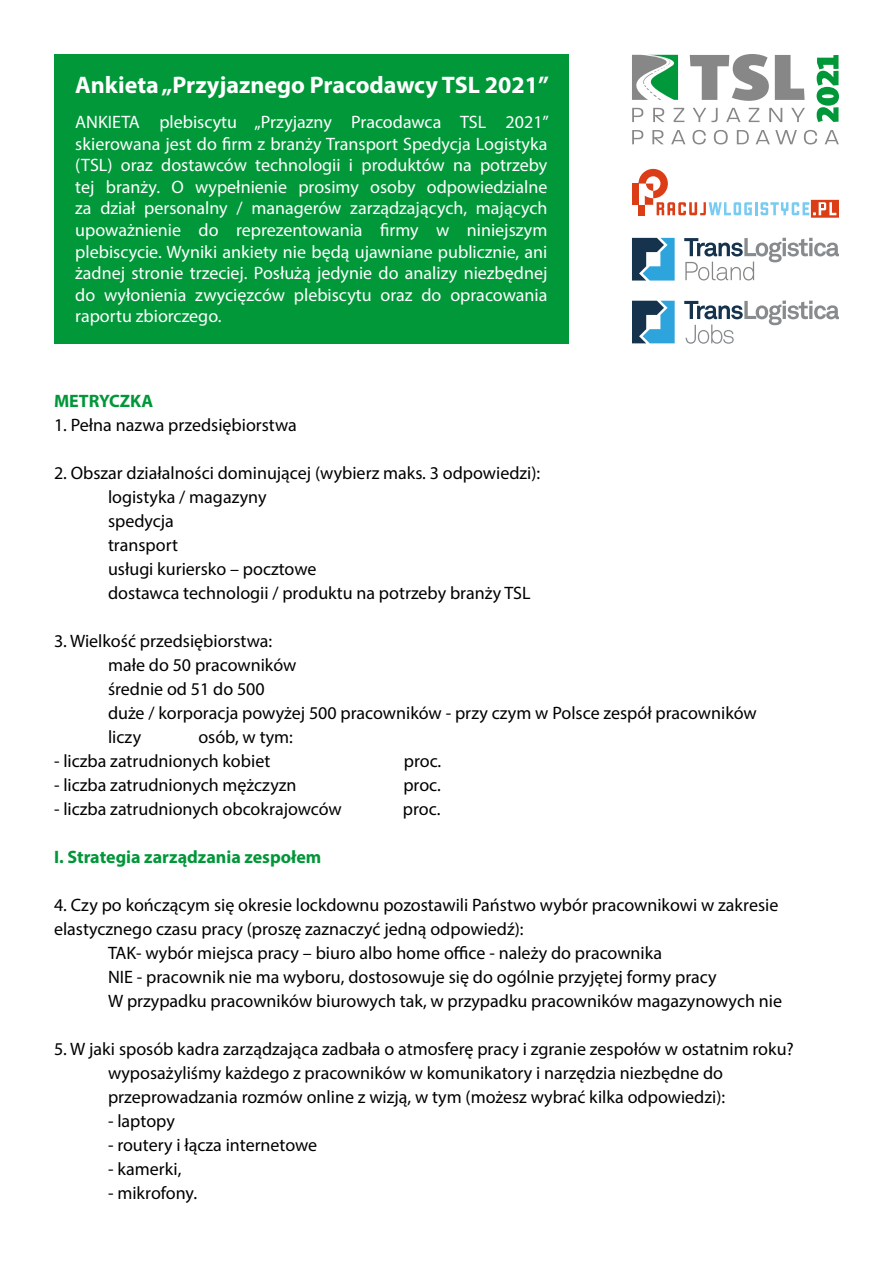
<style>
.page{position:relative;width:893px;height:1263px;background:#fff}
.page>*{position:absolute;margin:0;border:0;box-sizing:border-box;transform-origin:0 0}
.t1{font:700 24px "Myriad Pro";color:#fff}
.t2{font:18px/24px "Myriad Pro";color:#000}
.t3{font:18px/21.6px "Myriad Pro";color:#fff;text-align:justify}
.t4{font:700 18px "Myriad Pro";color:#009739}
</style>
<div class="page">
<svg style="left:684px;top:238px;width:155px;height:42px"></svg>
<svg style="left:632px;top:238px;width:43px;height:43px;background:#4a86a8"></svg>
<div style="left:632px;top:184px;width:6px;height:21px;background:#db3e17"></div>
<svg style="left:638px;top:169px;width:201px;height:49px"></svg>
<svg style="left:632px;top:301px;width:43px;height:42px;background:#4885a7"></svg>
<svg style="left:684px;top:301px;width:155px;height:43px"></svg>
<div style="left:54px;top:54px;width:515px;height:290px;background:#009839"></div>
<svg style="left:632px;top:130px;width:11px;height:14px"></svg>
<svg style="left:652px;top:130px;width:12px;height:14px"></svg>
<svg style="left:671px;top:130px;width:14px;height:14px"></svg>
<svg style="left:692px;top:130px;width:14px;height:14px"></svg>
<svg style="left:714px;top:130px;width:14px;height:14px"></svg>
<svg style="left:737px;top:130px;width:12px;height:14px"></svg>
<svg style="left:756px;top:130px;width:41px;height:14px"></svg>
<svg style="left:804px;top:130px;width:13px;height:14px"></svg>
<svg style="left:825px;top:130px;width:14px;height:14px"></svg>
<svg style="left:632px;top:108px;width:11px;height:14px"></svg>
<svg style="left:653px;top:108px;width:12px;height:14px"></svg>
<svg style="left:674px;top:108px;width:10px;height:14px"></svg>
<svg style="left:693px;top:108px;width:25px;height:14px"></svg>
<svg style="left:726px;top:108px;width:14px;height:14px"></svg>
<svg style="left:749px;top:108px;width:10px;height:14px"></svg>
<svg style="left:769px;top:108px;width:13px;height:14px"></svg>
<svg style="left:791px;top:108px;width:14px;height:14px"></svg>
<svg style="left:690px;top:54px;width:79px;height:47px"></svg>
<svg style="left:775px;top:55px;width:30px;height:45px"></svg>
<svg style="left:632px;top:55px;width:47px;height:45px"></svg>
<svg style="left:817px;top:55px;width:22px;height:67px"></svg>
<h1 class="t1" style="left:75px;top:70px;width:475px">Ankieta „Przyjaznego Pracodawcy TSL 2021”</h1>
<p class="t3" style="left:75px;top:111px;width:475px">ANKIETA plebiscytu „Przyjazny Pracodawca TSL 2021” skierowana jest do firm z branży Transport Spedycja Logistyka (TSL) oraz dostawców technologii i produktów na potrzeby tej branży. O wypełnienie prosimy osoby odpowiedzialne za dział personalny / managerów zarządzających, mających upoważnienie do reprezentowania firmy w niniejszym plebiscycie. Wyniki ankiety nie będą ujawniane publicznie, ani żadnej stronie trzeciej. Posłużą jedynie do analizy niezbędnej do wyłonienia zwycięzców plebiscytu oraz do opracowania raportu zbiorczego.</p>
<p class="t4" style="left:54px;top:389px;width:101px">METRYCZKA</p>
<p class="t2" style="left:54px;top:413px;width:244px">1. Pełna nazwa przedsiębiorstwa</p>
<p class="t2" style="left:108px;top:461px;width:434px;text-indent:-54px">2. Obszar działalności dominującej (wybierz maks. 3 odpowiedzi): logistyka / magazyny<br>spedycja<br>transport<br>usługi kuriersko – pocztowe<br>dostawca technologii / produktu na potrzeby branży TSL</p>
<p class="t2" style="left:108px;top:629px;width:650px;text-indent:-54px">3. Wielkość przedsiębiorstwa:<br>małe do 50 pracowników<br>średnie od 51 do 500<br>duże / korporacja powyżej 500 pracowników - przy czym w Polsce zespół pracowników liczy</p>
<p class="t2" style="left:198px;top:725px;width:96px">osób, w tym:</p>
<p class="t2" style="left:54px;top:749px;width:218px">- liczba zatrudnionych kobiet</p>
<p class="t2" style="left:404px;top:749px;width:39px">proc.</p>
<p class="t2" style="left:54px;top:773px;width:244px">- liczba zatrudnionych mężczyzn</p>
<p class="t2" style="left:403px;top:773px;width:39px">proc.</p>
<p class="t2" style="left:54px;top:797px;width:289px">- liczba zatrudnionych obcokrajowców</p>
<p class="t2" style="left:403px;top:797px;width:39px">proc.</p>
<p class="t4" style="left:54px;top:845px;width:269px">I. Strategia zarządzania zespołem</p>
<p class="t2" style="left:54px;top:893px;width:726px">4. Czy po kończącym się okresie lockdownu pozostawili Państwo wybór pracownikowi w zakresie</p>
<p class="t2" style="left:54px;top:917px;width:471px">elastycznego czasu pracy (proszę zaznaczyć jedną odpowiedź):</p>
<p class="t2" style="left:108px;top:941px;width:556px">TAK- wybór miejsca pracy – biuro albo home office - należy do pracownika</p>
<p class="t2" style="left:108px;top:965px;width:610px">NIE - pracownik nie ma wyboru, dostosowuje się do ogólnie przyjętej formy pracy</p>
<p class="t2" style="left:108px;top:989px;width:676px">W przypadku pracowników biurowych tak, w przypadku pracowników magazynowych nie</p>
<p class="t2" style="left:108px;top:1037px;width:687px;text-indent:-54px">5. W jaki sposób kadra zarządzająca zadbała o atmosferę pracy i zgranie zespołów w ostatnim roku? wyposażyliśmy każdego z pracowników w komunikatory i narzędzia niezbędne do przeprowadzania rozmów online z wizją, w tym (możesz wybrać kilka odpowiedzi):</p>
<p class="t2" style="left:108px;top:1109px;width:68px">- laptopy</p>
<p class="t2" style="left:108px;top:1133px;width:211px">- routery i łącza internetowe</p>
<p class="t2" style="left:108px;top:1157px;width:75px">- kamerki,</p>
<p class="t2" style="left:108px;top:1181px;width:91px">- mikrofony.</p>
</div>
